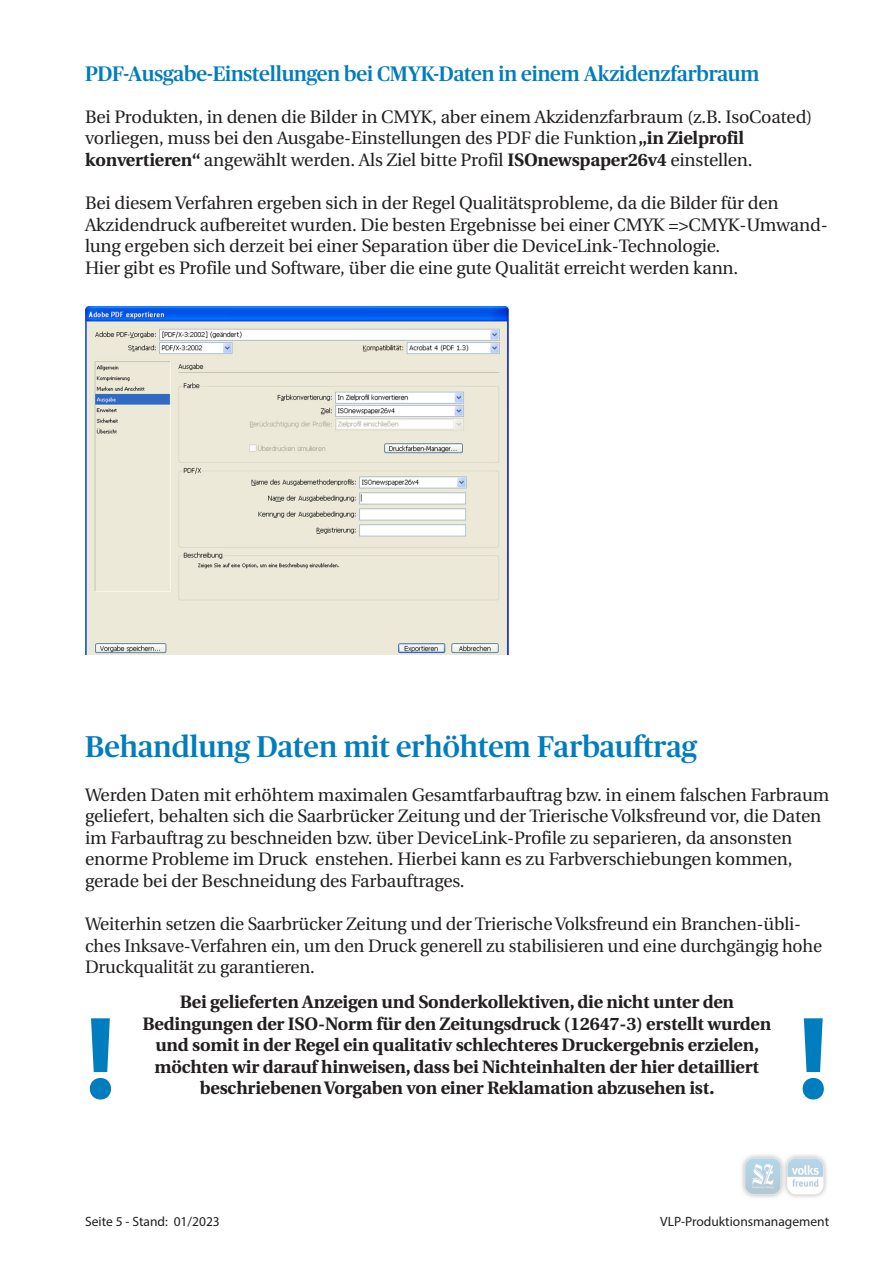
<style>
.page{position:relative;width:893px;height:1263px;background:#fff}
.page>*{position:absolute;margin:0;border:0;box-sizing:border-box;transform-origin:0 0}
.t1{font:700 118.5px "Myriad Pro";color:#007dbe}
.t2{font:700 30px "Publico";color:#007dbe}
.t3{font:700 21px "Publico";letter-spacing:-.01em;color:#007dbe}
.t4{font:18px/21.6px "Utopia";letter-spacing:-.01em;color:#231f20}
.t5{font:700 18px/21.6px "Utopia";letter-spacing:-.01em;color:#231f20;text-align:center}
.t6{font:13.5px "Myriad Pro";color:#231f20}
.s1{font-weight:700}
</style>
<div class="page">
<img style="left:742px;top:1155px;width:85px;height:43px">
<img style="left:85px;top:306px;width:423px;height:349px">
<p class="t3" style="left:85px;top:62px;width:676px">PDF-Ausgabe-Einstellungen bei CMYK-Daten in einem Akzidenzfarbraum</p>
<p class="t4" style="left:85px;top:106px;width:729px">Bei Produkten, in denen die Bilder in CMYK, aber einem Akzidenzfarbraum (z.B. IsoCoated) vorliegen, muss bei den Ausgabe-Einstellungen des PDF die Funktion <span class="s1">„in Zielprofil konvertieren“</span> angewählt werden. Als Ziel bitte Profil <span class="s1">ISOnewspaper26v4</span> einstellen.</p>
<p class="t4" style="left:85px;top:192px;width:744px">Bei diesem Verfahren ergeben sich in der Regel Qualitätsprobleme, da die Bilder für den Akzidendruck aufbereitet wurden. Die besten Ergebnisse bei einer CMYK =&gt;CMYK-Umwand&shy;lung ergeben sich derzeit bei einer Separation über die DeviceLink-Technologie.<br>Hier gibt es Profile und Software, über die eine gute Qualität erreicht werden kann.</p>
<h2 class="t2" style="left:85px;top:730px;width:614px">Behandlung Daten mit erhöhtem Farbauftrag</h2>
<p class="t4" style="left:85px;top:784px;width:746px">Werden Daten mit erhöhtem maximalen Gesamtfarbauftrag bzw. in einem falschen Farbraum geliefert, behalten sich die Saarbrücker Zeitung und der Trierische Volksfreund vor, die Daten im Farbauftrag zu beschneiden bzw. über DeviceLink-Profile zu separieren, da ansonsten enorme Probleme im Druck enstehen. Hierbei kann es zu Farbverschiebungen kommen, gerade bei der Beschneidung des Farbauftrages.</p>
<p class="t4" style="left:85px;top:914px;width:739px">Weiterhin setzen die Saarbrücker Zeitung und der Trierische Volksfreund ein Branchen-übli&shy;ches Inksave-Verfahren ein, um den Druck generell zu stabilisieren und eine durchgängig hohe<br>Druckqualität zu garantieren.</p>
<p class="t5" style="left:143px;top:991px;width:630px">Bei gelieferten Anzeigen und Sonderkollektiven, die nicht unter den Bedingungen der ISO-Norm für den Zeitungsdruck (12647-3) erstellt wurden und somit in der Regel ein qualitativ schlechteres Druckergebnis erzielen, möchten wir darauf hinweisen, dass bei Nichteinhalten der hier detailliert</p>
<h1 class="t1" style="left:85px;top:981px;width:33px">!</h1>
<h1 class="t1" style="left:797px;top:981px;width:33px">!</h1>
<p class="t5" style="left:200px;top:1077px;width:516px">beschriebenen Vorgaben von einer Reklamation abzusehen ist.</p>
<p class="t6" style="left:85px;top:1213px;width:136px">Seite 5 - Stand: 01/2023</p>
<p class="t6" style="left:660px;top:1213px;width:170px">VLP-Produktionsmanagement</p>
</div>
